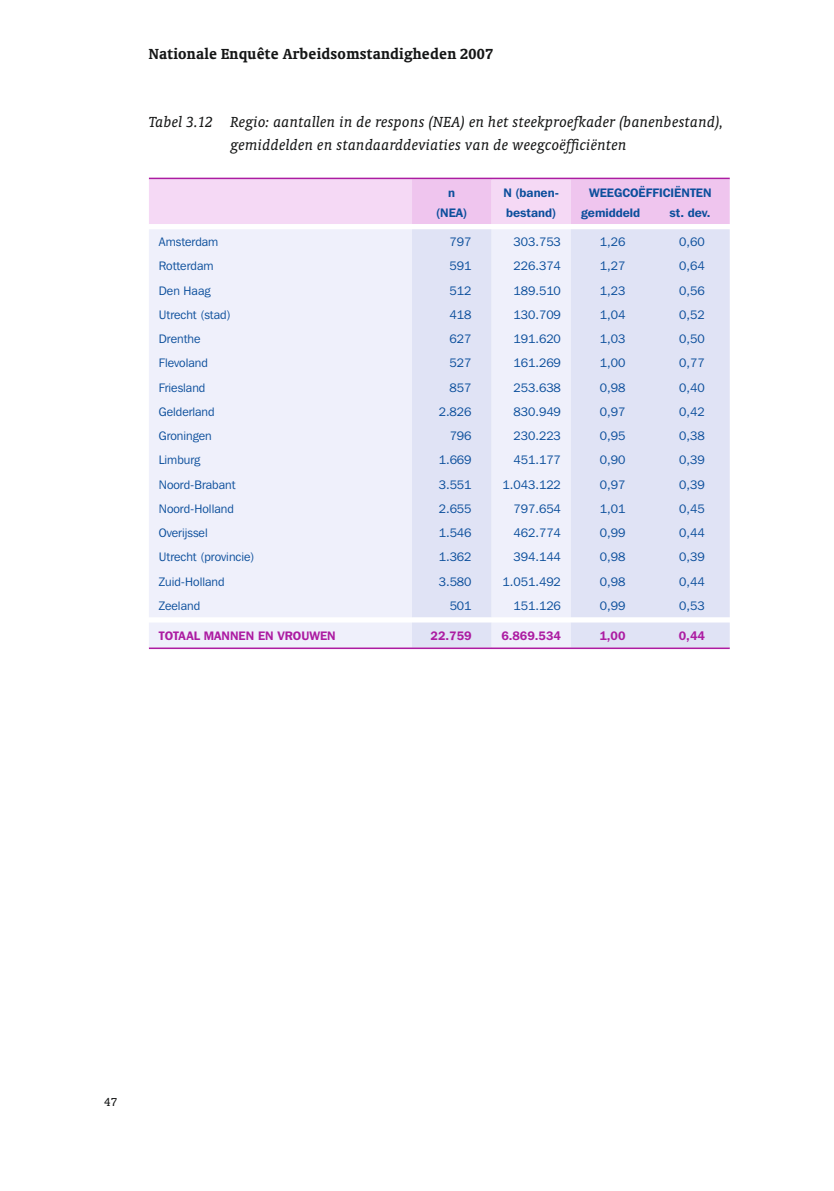
<style>
.page{position:relative;width:834px;height:1191px;background:#fff}
.page>*{position:absolute;margin:0;border:0;box-sizing:border-box;transform-origin:0 0}
.t1{font:italic 16.62px/22.8px "Oranda BT";letter-spacing:.015em;color:#151616}
.t2{font:700 16.62px "Oranda BT";letter-spacing:.015em;color:#151616}
.t3{font:13.12px "Oranda BT";color:#151616}
.t4{font:12.25px "Franklin Gothic IT Cby BT";color:#0c4f9c}
.t5{font:600 12.25px "Franklin Gothic IT Cby BT";color:#0c4f9c}
.t6{font:600 12.25px "Franklin Gothic IT Cby BT";color:#ac1ca2}
</style>
<div class="page">
<hr style="left:149px;top:178px;width:580px;height:1px;background:#ac1ca2">
<hr style="left:149px;top:647px;width:580px;height:2px;background:#ac1ca2">
<svg style="left:149px;top:179px;width:580px;height:45px"></svg>
<div style="left:149px;top:229px;width:263px;height:418px;background:#eff0fb"></div>
<svg style="left:412px;top:229px;width:317px;height:418px;fill:#e0e3f5"></svg>
<h1 class="t2" style="left:149px;top:44px;width:346px">Nationale Enquête Arbeidsomstandigheden 2007</h1>
<h1 class="t1" style="left:230px;top:110px;width:494px;text-indent:-81px">Tabel 3.12 Regio: aantallen in de respons (NEA) en het steekproefkader (banenbestand), gemiddelden en standaarddeviaties van de weegcoëfficiënten</h1>
<p class="t5" style="left:448px;top:185px;width:8px">N</p>
<p class="t5" style="left:503px;top:185px;width:57px">N (BANEN-</p>
<p class="t5" style="left:589px;top:185px;width:124px">WEEGCOËFFICIËNTEN</p>
<p class="t5" style="left:436px;top:205px;width:33px">(NEA)</p>
<p class="t5" style="left:506px;top:205px;width:51px">BESTAND)</p>
<p class="t5" style="left:581px;top:205px;width:60px">GEMIDDELD</p>
<p class="t5" style="left:669px;top:205px;width:42px">ST. DEV.</p>
<p class="t4" style="left:159px;top:234px;width:61px">Amsterdam</p>
<p class="t4" style="left:449px;top:234px;width:23px">797</p>
<p class="t4" style="left:513px;top:234px;width:49px">303.753</p>
<p class="t4" style="left:599px;top:234px;width:27px">1,26</p>
<p class="t4" style="left:679px;top:234px;width:27px">0,60</p>
<p class="t4" style="left:159px;top:258px;width:56px">Rotterdam</p>
<p class="t4" style="left:449px;top:258px;width:23px">591</p>
<p class="t4" style="left:513px;top:258px;width:49px">226.374</p>
<p class="t4" style="left:599px;top:258px;width:27px">1,27</p>
<p class="t4" style="left:679px;top:258px;width:27px">0,64</p>
<p class="t4" style="left:159px;top:283px;width:53px">Den Haag</p>
<p class="t4" style="left:449px;top:283px;width:23px">512</p>
<p class="t4" style="left:513px;top:283px;width:49px">189.510</p>
<p class="t4" style="left:599px;top:283px;width:27px">1,23</p>
<p class="t4" style="left:679px;top:283px;width:27px">0,56</p>
<p class="t4" style="left:159px;top:307px;width:73px">Utrecht (stad)</p>
<p class="t4" style="left:449px;top:307px;width:23px">418</p>
<p class="t4" style="left:513px;top:307px;width:49px">130.709</p>
<p class="t4" style="left:599px;top:307px;width:27px">1,04</p>
<p class="t4" style="left:679px;top:307px;width:27px">0,52</p>
<p class="t4" style="left:159px;top:331px;width:43px">Drenthe</p>
<p class="t4" style="left:449px;top:331px;width:23px">627</p>
<p class="t4" style="left:513px;top:331px;width:49px">191.620</p>
<p class="t4" style="left:599px;top:331px;width:27px">1,03</p>
<p class="t4" style="left:679px;top:331px;width:27px">0,50</p>
<p class="t4" style="left:159px;top:355px;width:51px">Flevoland</p>
<p class="t4" style="left:449px;top:355px;width:23px">527</p>
<p class="t4" style="left:513px;top:355px;width:49px">161.269</p>
<p class="t4" style="left:599px;top:355px;width:27px">1,00</p>
<p class="t4" style="left:679px;top:355px;width:27px">0,77</p>
<p class="t4" style="left:159px;top:380px;width:48px">Friesland</p>
<p class="t4" style="left:449px;top:380px;width:23px">857</p>
<p class="t4" style="left:513px;top:380px;width:49px">253.638</p>
<p class="t4" style="left:599px;top:380px;width:27px">0,98</p>
<p class="t4" style="left:679px;top:380px;width:27px">0,40</p>
<p class="t4" style="left:159px;top:404px;width:57px">Gelderland</p>
<p class="t4" style="left:438px;top:404px;width:34px">2.826</p>
<p class="t4" style="left:513px;top:404px;width:49px">830.949</p>
<p class="t4" style="left:599px;top:404px;width:27px">0,97</p>
<p class="t4" style="left:679px;top:404px;width:27px">0,42</p>
<p class="t4" style="left:159px;top:428px;width:54px">Groningen</p>
<p class="t4" style="left:449px;top:428px;width:23px">796</p>
<p class="t4" style="left:513px;top:428px;width:49px">230.223</p>
<p class="t4" style="left:599px;top:428px;width:27px">0,95</p>
<p class="t4" style="left:679px;top:428px;width:27px">0,38</p>
<p class="t4" style="left:159px;top:452px;width:43px">Limburg</p>
<p class="t4" style="left:438px;top:452px;width:34px">1.669</p>
<p class="t4" style="left:513px;top:452px;width:49px">451.177</p>
<p class="t4" style="left:599px;top:452px;width:27px">0,90</p>
<p class="t4" style="left:679px;top:452px;width:27px">0,39</p>
<p class="t4" style="left:159px;top:477px;width:78px">Noord-Brabant</p>
<p class="t4" style="left:438px;top:477px;width:34px">3.551</p>
<p class="t4" style="left:502px;top:477px;width:60px">1.043.122</p>
<p class="t4" style="left:599px;top:477px;width:27px">0,97</p>
<p class="t4" style="left:679px;top:477px;width:27px">0,39</p>
<p class="t4" style="left:159px;top:501px;width:76px">Noord-Holland</p>
<p class="t4" style="left:438px;top:501px;width:34px">2.655</p>
<p class="t4" style="left:513px;top:501px;width:49px">797.654</p>
<p class="t4" style="left:599px;top:501px;width:27px">1,01</p>
<p class="t4" style="left:679px;top:501px;width:27px">0,45</p>
<p class="t4" style="left:159px;top:525px;width:50px">Overijssel</p>
<p class="t4" style="left:438px;top:525px;width:34px">1.546</p>
<p class="t4" style="left:513px;top:525px;width:49px">462.774</p>
<p class="t4" style="left:599px;top:525px;width:27px">0,99</p>
<p class="t4" style="left:679px;top:525px;width:27px">0,44</p>
<p class="t4" style="left:159px;top:549px;width:97px">Utrecht (provincie)</p>
<p class="t4" style="left:438px;top:549px;width:34px">1.362</p>
<p class="t4" style="left:513px;top:549px;width:49px">394.144</p>
<p class="t4" style="left:599px;top:549px;width:27px">0,98</p>
<p class="t4" style="left:679px;top:549px;width:27px">0,39</p>
<p class="t4" style="left:159px;top:574px;width:67px">Zuid-Holland</p>
<p class="t4" style="left:438px;top:574px;width:34px">3.580</p>
<p class="t4" style="left:502px;top:574px;width:60px">1.051.492</p>
<p class="t4" style="left:599px;top:574px;width:27px">0,98</p>
<p class="t4" style="left:679px;top:574px;width:27px">0,44</p>
<p class="t4" style="left:159px;top:598px;width:43px">Zeeland</p>
<p class="t4" style="left:449px;top:598px;width:23px">501</p>
<p class="t4" style="left:513px;top:598px;width:49px">151.126</p>
<p class="t4" style="left:599px;top:598px;width:27px">0,99</p>
<p class="t4" style="left:679px;top:598px;width:27px">0,53</p>
<p class="t6" style="left:159px;top:628px;width:178px">TOTAAL MANNEN EN VROUWEN</p>
<p class="t6" style="left:430px;top:628px;width:42px">22.759</p>
<p class="t6" style="left:501px;top:628px;width:61px">6.869.534</p>
<p class="t6" style="left:599px;top:628px;width:28px">1,00</p>
<p class="t6" style="left:678px;top:628px;width:28px">0,44</p>
<p class="t3" style="left:104px;top:1094px;width:15px">47</p>
</div>
